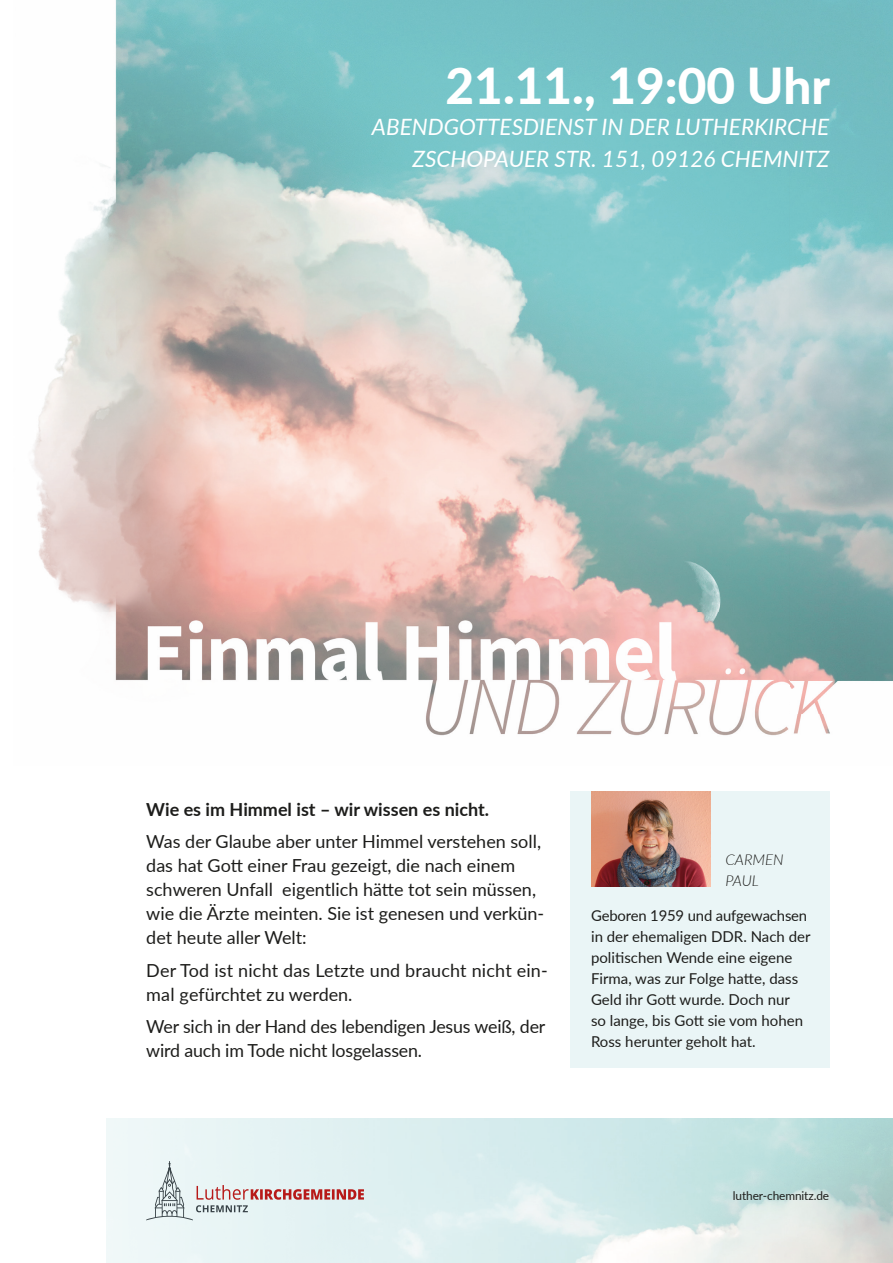
<style>
.page{position:relative;width:893px;height:1263px;background:#fff}
.page>*{position:absolute;margin:0;border:0;box-sizing:border-box;transform-origin:0 0}
.t1{font:800 49.5px "Lato";color:#fff}
.t2{font:italic 22.5px/31.5px "Lato";color:#fff;text-align:right}
.t3{font:18px/24px "Lato";color:#1d1d1b}
.t4{font:700 18px "Lato";color:#1d1d1b}
.t5{font:15px/21px "Lato";color:#1d1d1b}
.t6{font:italic 300 15px/21px "Lato";color:#1d1d1b}
.t7{font:12px "Lato";letter-spacing:-.01em;color:#1d1d1b}
</style>
<div class="page">
<div style="left:570px;top:791px;width:259px;height:276px;background:#eaf5f6"></div>
<img style="left:32px;top:0;width:861px;height:736px">
<svg style="left:146px;top:1161px;width:218px;height:59px;background:#dbdddd"></svg>
<img style="left:591px;top:791px;width:119px;height:95px">
<h1 class="t1" style="left:446px;top:49px;width:386px">21.11., 19:00 Uhr</h1>
<p class="t2" style="left:372px;top:110px;width:459px">ABENDGOTTESDIENST IN DER LUTHERKIRCHE<br>ZSCHOPAUER STR. 151, 09126 CHEMNITZ</p>
<p class="t4" style="left:146px;top:796px;width:344px">Wie es im Himmel ist – wir wissen es nicht.</p>
<p class="t3" style="left:146px;top:829px;width:400px">Was der Glaube aber unter Himmel verstehen soll, das hat Gott einer Frau gezeigt, die nach einem schweren Unfall eigentlich hätte tot sein müssen, wie die Ärzte meinten. Sie ist genesen und verkün&shy;det heute aller Welt:</p>
<p class="t3" style="left:146px;top:957px;width:403px">Der Tod ist nicht das Letzte und braucht nicht ein&shy;mal gefürchtet zu werden.</p>
<p class="t3" style="left:146px;top:1014px;width:401px">Wer sich in der Hand des lebendigen Jesus weiß, der wird auch im Tode nicht losgelassen.</p>
<p class="t6" style="left:725px;top:849px;width:60px">CARMEN<br>PAUL</p>
<p class="t5" style="left:591px;top:905px;width:221px">Geboren 1959 und auf ge wachsen in der ehemaligen DDR. Nach der politischen Wende eine eigene<br>Firma, was zur Folge hatte, dass<br>Geld ihr Gott wurde. Doch nur<br>so lange, bis Gott sie vom hohen<br>Ross herunter geholt hat.</p>
<p class="t7" style="left:733px;top:1187px;width:98px">luther-chemnitz.de</p>
</div>
